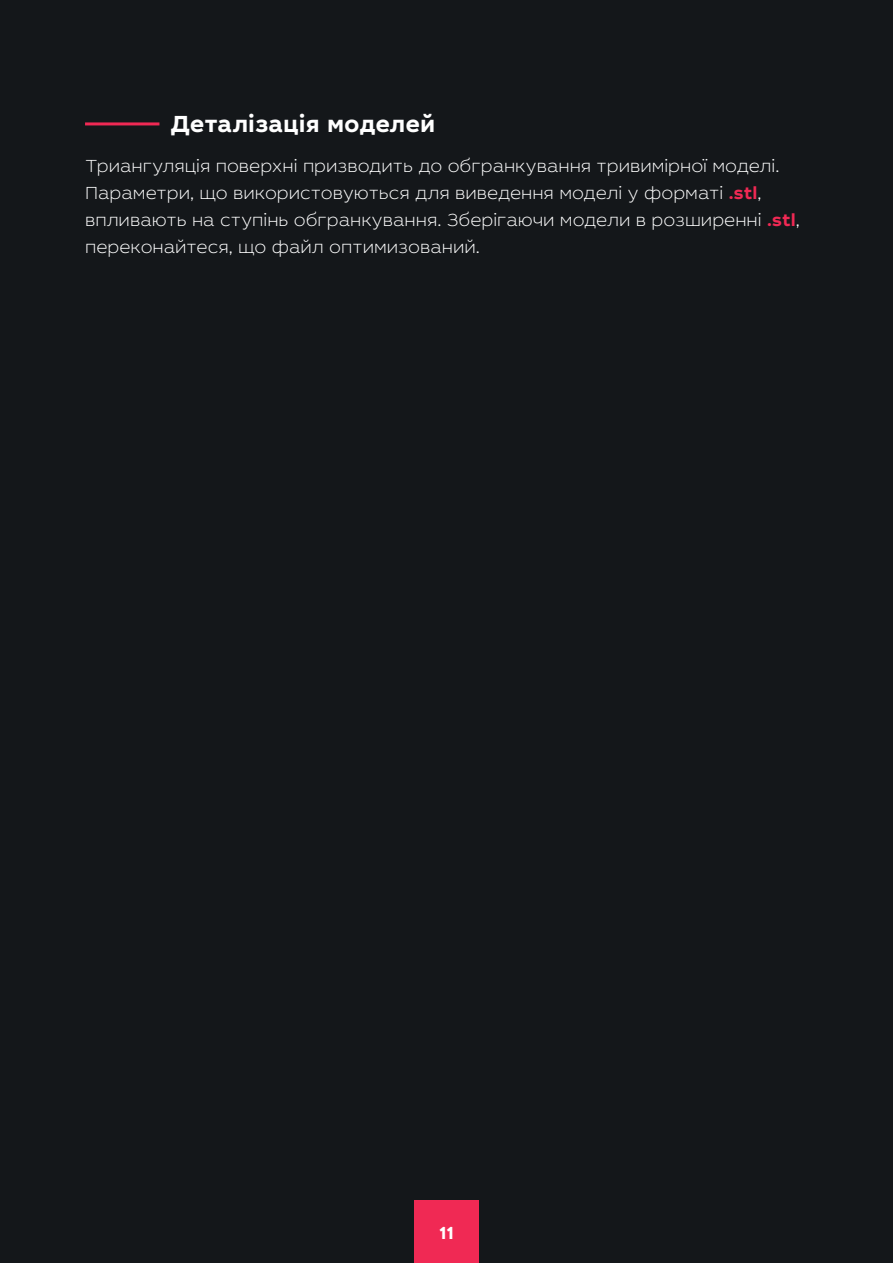
<style>
.page{position:relative;width:893px;height:1263px;background:#14171a}
.page>*{position:absolute;margin:0;border:0;box-sizing:border-box;transform-origin:0 0}
.t1{font:700 24px "Leto Sans";color:#fff}
.t2{font:100 18px/27px "Leto Sans";color:#fff}
.t3{font:700 18px "Leto Sans";color:#fff}
.s1{font-weight:700;color:#f02954}
</style>
<div class="page">
<div style="left:414px;top:1200px;width:65px;height:63px;background:#f02954"></div>
<hr style="left:85px;top:122px;width:74px;height:3px;background:#f02954">
<h1 class="t1" style="left:170px;top:108px;width:267px">Деталізація моделей</h1>
<p class="t2" style="left:85px;top:152px;width:716px">Триангуляція поверхні призводить до обгранкування тривимірної моделі.<br>Параметри, що використовуються для виведення моделі у форматі <span class="s1">.stl</span>, впливають на ступінь обгранкування. Зберігаючи модели в розширенні <span class="s1">.stl</span>, переконайтеся, що файл оптимизований.</p>
<p class="t3" style="left:439px;top:1221px;width:16px">11</p>
</div>
